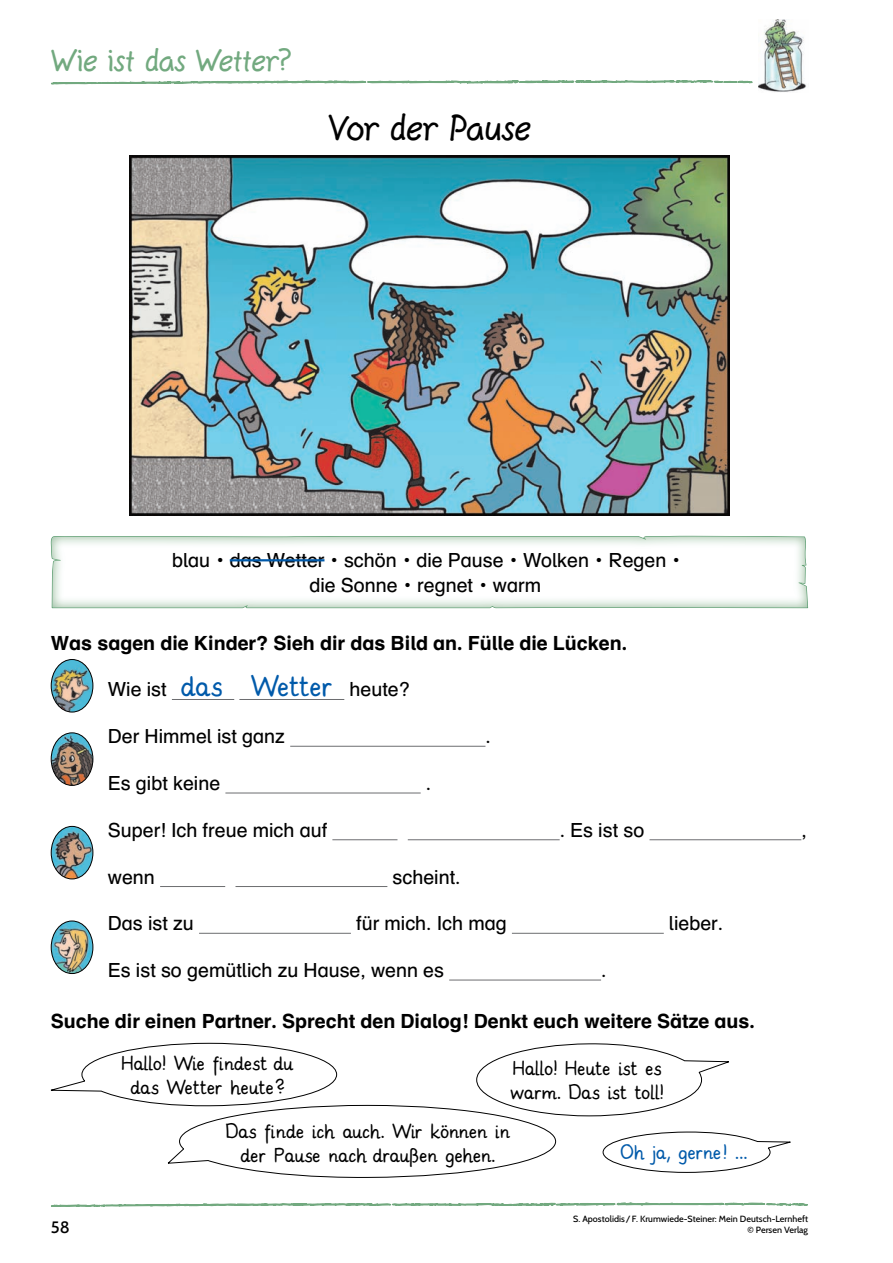
<style>
.page{position:relative;width:893px;height:1263px;background:#fff}
.page>*{position:absolute;margin:0;border:0;box-sizing:border-box;transform-origin:0 0}
.t1{font:33px "Handschrift";letter-spacing:-.025em;color:#000}
.t2{font:28.5px "Handschrift";letter-spacing:-.02em;color:#72a97f}
.t3{font:22.5px/24px "Grundschrift GSV";color:#000;text-align:center}
.t4{font:22.5px "Grundschrift GSV";color:#015aaa}
.t5{font:19.5px/25.5px "Auer Schulbuch";color:#000;text-align:center}
.t6{font:700 19.5px "Auer Schulbuch";color:#000}
.t7{font:500 16.5px "Cabin";color:#000}
.t8{font:500 9px/11.2px "Cabin";color:#000;text-align:right}
.s1{font-family:"Grundschrift GSV";font-size:33px;color:#015aaa}
</style>
<div class="page">
<svg style="left:51px;top:1202px;width:757px;height:5px"></svg>
<img style="left:758px;top:19px;width:48px;height:73px">
<svg style="left:51px;top:80px;width:702px;height:5px"></svg>
<hr style="left:172px;top:699px;width:62px;height:1px;background:#6c6d70">
<hr style="left:239px;top:699px;width:105px;height:1px;background:#6c6d70">
<hr style="left:290px;top:746px;width:195px;height:1px;background:#6c6d70">
<hr style="left:225px;top:793px;width:195px;height:1px;background:#6c6d70">
<hr style="left:332px;top:839px;width:65px;height:1px;background:#6c6d70">
<hr style="left:408px;top:839px;width:151px;height:1px;background:#6c6d70">
<hr style="left:649px;top:839px;width:152px;height:1px;background:#6c6d70">
<hr style="left:160px;top:886px;width:65px;height:1px;background:#6c6d70">
<hr style="left:235px;top:886px;width:152px;height:1px;background:#6c6d70">
<hr style="left:199px;top:933px;width:152px;height:1px;background:#6c6d70">
<hr style="left:512px;top:933px;width:151px;height:1px;background:#6c6d70">
<hr style="left:449px;top:980px;width:152px;height:1px;background:#6c6d70">
<img style="left:129px;top:155px;width:600px;height:360px">
<img style="left:51px;top:660px;width:42px;height:52px">
<div style="left:51px;top:659px;width:42px;height:53px;border:1px solid #000;border-radius:50%"></div>
<img style="left:51px;top:734px;width:42px;height:51px">
<div style="left:51px;top:732px;width:42px;height:54px;border:1px solid #000;border-radius:50%"></div>
<img style="left:51px;top:826px;width:42px;height:53px">
<div style="left:51px;top:826px;width:42px;height:53px;border:1px solid #000;border-radius:50%"></div>
<img style="left:51px;top:921px;width:42px;height:53px">
<div style="left:51px;top:921px;width:42px;height:53px;border:1px solid #000;border-radius:50%"></div>
<svg style="left:50px;top:1042px;width:741px;height:136px"></svg>
<img style="left:51px;top:536px;width:757px;height:72px">
<hr style="left:230px;top:559px;width:94px;height:2px;background:#015aaa">
<h2 class="t2" style="left:51px;top:48px;width:243px">Wie ist das Wetter?</h2>
<h1 class="t1" style="left:328px;top:113px;width:205px">Vor der Pause</h1>
<p class="t5" style="left:172px;top:549px;width:508px">blau • das Wetter • schön • die Pause • Wolken • Regen • die Sonne • regnet • warm</p>
<p class="t6" style="left:51px;top:636px;width:578px">Was sagen die Kinder? Sieh dir das Bild an. Fülle die Lücken.</p>
<p class="t5" style="left:108px;top:679px;width:303px">Wie ist <span class="s1">das Wetter</span> heute?</p>
<p class="t5" style="left:108px;top:726px;width:179px">Der Himmel ist ganz</p>
<p class="t5" style="left:485px;top:726px;width:7px">.</p>
<p class="t5" style="left:108px;top:772px;width:114px">Es gibt keine</p>
<p class="t5" style="left:426px;top:772px;width:7px">.</p>
<p class="t5" style="left:108px;top:819px;width:221px">Super! Ich freue mich auf</p>
<p class="t5" style="left:559px;top:819px;width:86px">. Es ist so</p>
<p class="t5" style="left:801px;top:819px;width:7px">,</p>
<p class="t5" style="left:108px;top:866px;width:49px">wenn</p>
<p class="t5" style="left:392px;top:866px;width:70px">scheint.</p>
<p class="t5" style="left:108px;top:913px;width:87px">Das ist zu</p>
<p class="t5" style="left:356px;top:913px;width:152px">für mich. Ich mag</p>
<p class="t5" style="left:669px;top:913px;width:56px">lieber.</p>
<p class="t5" style="left:108px;top:959px;width:338px">Es ist so gemütlich zu Hause, wenn es</p>
<p class="t5" style="left:601px;top:959px;width:7px">.</p>
<p class="t6" style="left:51px;top:1014px;width:705px">Suche dir einen Partner. Sprecht den Dialog! Denkt euch weitere Sätze aus.</p>
<p class="t3" style="left:122px;top:1050px;width:173px">Hallo! Wie findest du das Wetter heute?</p>
<p class="t3" style="left:511px;top:1056px;width:154px;text-align:left">Hallo! Heute ist es warm. Das ist toll!</p>
<p class="t3" style="left:226px;top:1118px;width:286px">Das finde ich auch. Wir können in der Pause nach draußen gehen.</p>
<p class="t4" style="left:620px;top:1138px;width:128px">Oh ja, gerne! …</p>
<p class="t7" style="left:51px;top:1221px;width:20px">58</p>
<p class="t8" style="left:573px;top:1214px;width:236px">S. Apostolidis / F. Krumwiede-Steiner: Mein Deutsch-Lernheft © Persen Verlag</p>
</div>
